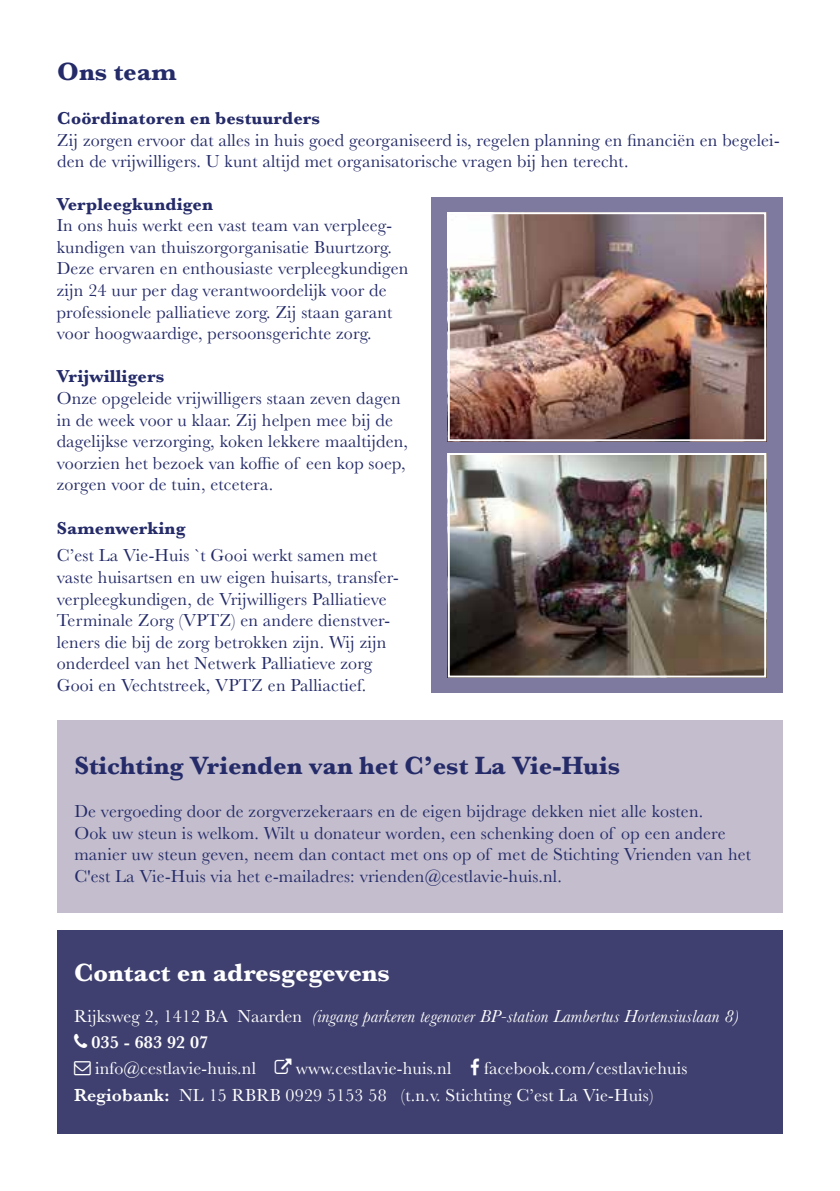
<style>
.page{position:relative;width:840px;height:1191px;background:#fff}
.page>*{position:absolute;margin:0;border:0;box-sizing:border-box;transform-origin:0 0}
.t1{font:700 26px "Baskerville";color:#242b68}
.t2{font:700 26px "Baskerville";color:#fff}
.t3{font:18px/21.6px "Baskerville";letter-spacing:.01em;color:#242b68}
.t4{font:18px/26px "Baskerville";letter-spacing:.01em;color:#fff}
.t5{font:italic 18px/26px "Baskerville";letter-spacing:.01em;color:#fff}
.t6{font:700 18px "Baskerville";letter-spacing:.01em;color:#242b68}
.s1{font-style:normal}
.s2{font-weight:600;font-style:normal}
.s3{font-weight:600}
</style>
<div class="page">
<div style="left:57px;top:720px;width:725px;height:192px;background:#c3bdcd"></div>
<div style="left:57px;top:930px;width:725px;height:204px;background:#3f406f"></div>
<div style="left:431px;top:197px;width:351px;height:495px;background:#7d799f"></div>
<img style="left:450px;top:456px;width:312px;height:218px">
<div style="left:447px;top:453px;width:318px;height:224px;border:2px solid #fff"></div>
<img style="left:450px;top:215px;width:312px;height:223px">
<div style="left:447px;top:212px;width:318px;height:229px;border:2px solid #fff"></div>
<h1 class="t1" style="left:57px;top:53px;width:120px">Ons team</h1>
<p class="t6" style="left:57px;top:105px;width:264px">Coördinatoren en bestuurders</p>
<p class="t3" style="left:57px;top:129px;width:723px">Zij zorgen ervoor dat alles in huis goed georganiseerd is, regelen planning en financiën en begelei&shy;den de vrijwilligers. U kunt altijd met organisatorische vragen bij hen terecht.</p>
<p class="t6" style="left:57px;top:191px;width:158px">Verpleegkundigen</p>
<p class="t3" style="left:57px;top:215px;width:353px">In ons huis werkt een vast team van verpleeg&shy;kundigen van thuiszorgorganisatie Buurtzorg.<br>Deze ervaren en enthousiaste verpleegkundigen zijn 24 uur per dag verantwoordelijk voor de professionele palliatieve zorg. Zij staan garant voor hoogwaardige, persoonsgerichte zorg.</p>
<p class="t6" style="left:57px;top:364px;width:109px">Vrijwilligers</p>
<p class="t3" style="left:57px;top:388px;width:353px">Onze opgeleide vrijwilligers staan zeven dagen in de week voor u klaar. Zij helpen mee bij de dagelijkse verzorging, koken lekkere maaltijden, voorzien het bezoek van koffie of een kop soep, zorgen voor de tuin, etcetera.</p>
<p class="t6" style="left:57px;top:515px;width:130px">Samenwerking</p>
<p class="t3" style="left:57px;top:545px;width:343px">C’est La Vie-Huis `t Gooi werkt samen met vaste huisartsen en uw eigen huisarts, transfer&shy;verpleegkundigen, de Vrijwilligers Palliatieve Terminale Zorg (VPTZ) en andere dienstver&shy;leners die bij de zorg betrokken zijn. Wij zijn onderdeel van het Netwerk Palliatieve zorg Gooi en Vechtstreek, VPTZ en Palliactief.</p>
<h1 class="t1" style="left:74px;top:747px;width:547px">Stichting Vrienden van het C’est La Vie-Huis</h1>
<p class="t3" style="left:74px;top:800px;width:678px">De vergoeding door de zorgverzekeraars en de eigen bijdrage dekken niet alle kosten.<br>Ook uw steun is welkom. Wilt u donateur worden, een schenking doen of op een andere manier uw steun geven, neem dan contact met ons op of met de Stichting Vrienden van het C'est La Vie-Huis via het e-mailadres: vrienden@cestlavie-huis.nl.</p>
<h1 class="t2" style="left:74px;top:954px;width:317px">Contact en adresgegevens</h1>
<p class="t5" style="left:91px;top:1003px;width:649px;text-indent:-17px"><span class="s1">Rijksweg 2, 1412 BA Naarden</span> (ingang parkeren tegenover BP-station Lambertus Hortensiuslaan 8)<br><span class="s2">035 - 683 92 07</span></p>
<p class="t4" style="left:95px;top:1056px;width:162px">info@cestlavie-huis.nl</p>
<p class="t4" style="left:296px;top:1056px;width:157px">www.cestlavie-huis.nl</p>
<p class="t4" style="left:74px;top:1056px;width:614px;text-indent:410px">facebook.com/cestlaviehuis<br><span class="s3">Regiobank:</span> NL 15 RBRB 0929 5153 58 (t.n.v. Stichting C’est La Vie-Huis)</p>
</div>
